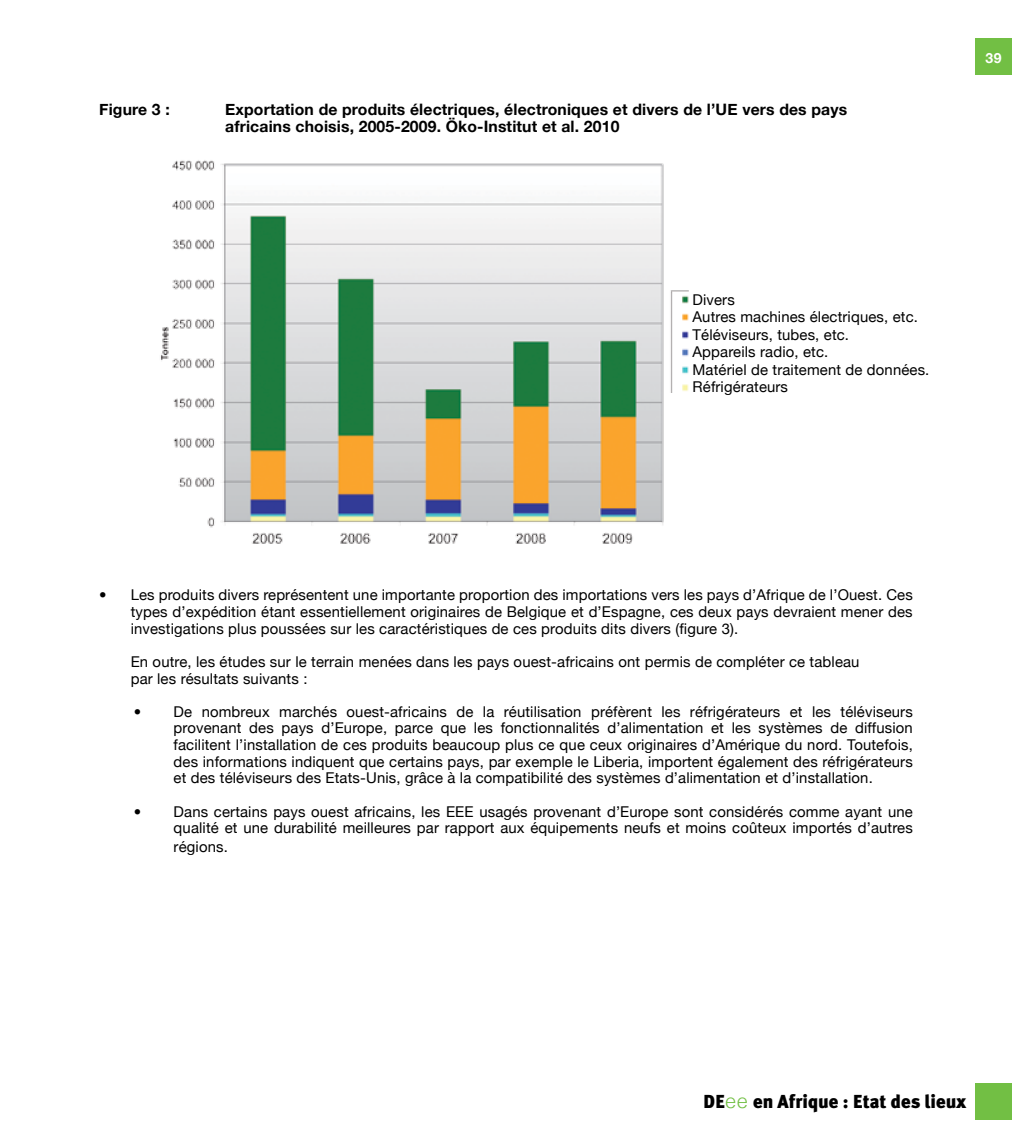
<style>
.page{position:relative;width:1012px;height:1132px;background:#fff}
.page>*{position:absolute;margin:0;border:0;box-sizing:border-box;transform-origin:0 0}
.t1{font:900 18.72px "Meta Plus";color:#000}
.t2{font:700 15.75px/17.5px "Helvetica Neue";letter-spacing:.01em;color:#000}
.t3{font:14.88px/16.6px "Helvetica Neue";letter-spacing:.01em;color:#000;text-align:justify}
.t4{font:700 14px "Helvetica Neue";color:#fff}
.s1{font-family:"Helvetica";font-weight:300;font-size:19.95px;color:#72bf44}
</style>
<div class="page">
<div style="left:975px;top:38px;width:37px;height:36px;background:#72bf44"></div>
<div style="left:975px;top:1082px;width:37px;height:37px;background:#72bf44"></div>
<img style="left:161px;top:160px;width:528px;height:384px">
<div style="left:668px;top:393px;width:23px;height:8px;background:#fff"></div>
<p class="t2" style="left:99px;top:100px;width:72px">Figure 3 :</p>
<p class="t2" style="left:225px;top:100px;width:624px">Exportation de produits électriques, électroniques et divers de l’UE vers des pays africains choisis, 2005-2009. Öko-Institut et al. 2010</p>
<p class="t4" style="left:986px;top:49px;width:17px">39</p>
<p class="t3" style="left:693px;top:290px;width:238px;line-height:17.5px;text-align:left">Divers<br>Autres machines électriques, etc.<br>Téléviseurs, tubes, etc.<br>Appareils radio, etc.<br>Matériel de traitement de données.<br>Réfrigérateurs</p>
<p class="t3" style="left:131px;top:586px;width:784px;text-indent:-32px">• Les produits divers représentent une importante proportion des importations vers les pays d’Afrique de l’Ouest. Ces types d’expédition étant essentiellement originaires de Belgique et d’Espagne, ces deux pays devraient mener des investigations plus poussées sur les caractéristiques de ces produits dits divers (figure 3).</p>
<p class="t3" style="left:131px;top:653px;width:730px">En outre, les études sur le terrain menées dans les pays ouest-africains ont permis de compléter ce tableau par les résultats suivants :</p>
<p class="t3" style="left:174px;top:702px;width:741px;text-indent:-40px">• De nombreux marchés ouest-africains de la réutilisation préfèrent les réfrigérateurs et les téléviseurs provenant des pays d’Europe, parce que les fonctionnalités d’alimentation et les systèmes de diffusion facilitent l’installation de ces produits beaucoup plus ce que ceux originaires d’Amérique du nord. Toutefois, des informations indiquent que certains pays, par exemple le Liberia, importent également des réfrigérateurs et des téléviseurs des Etats-Unis, grâce à la compatibilité des systèmes d’alimentation et d’installation.</p>
<p class="t3" style="left:134px;top:802px;width:780px;text-align:right">• Dans certains pays ouest africains, les EEE usagés provenant d’Europe sont considérés comme ayant une qualité et une durabilité meilleures par rapport aux équipements neufs et moins coûteux importés d’autres</p>
<p class="t3" style="left:174px;top:838px;width:56px">régions.</p>
<p class="t1" style="left:703px;top:1090px;width:264px">DE<span class="s1">ee</span> en Afrique : Etat des lieux</p>
</div>
